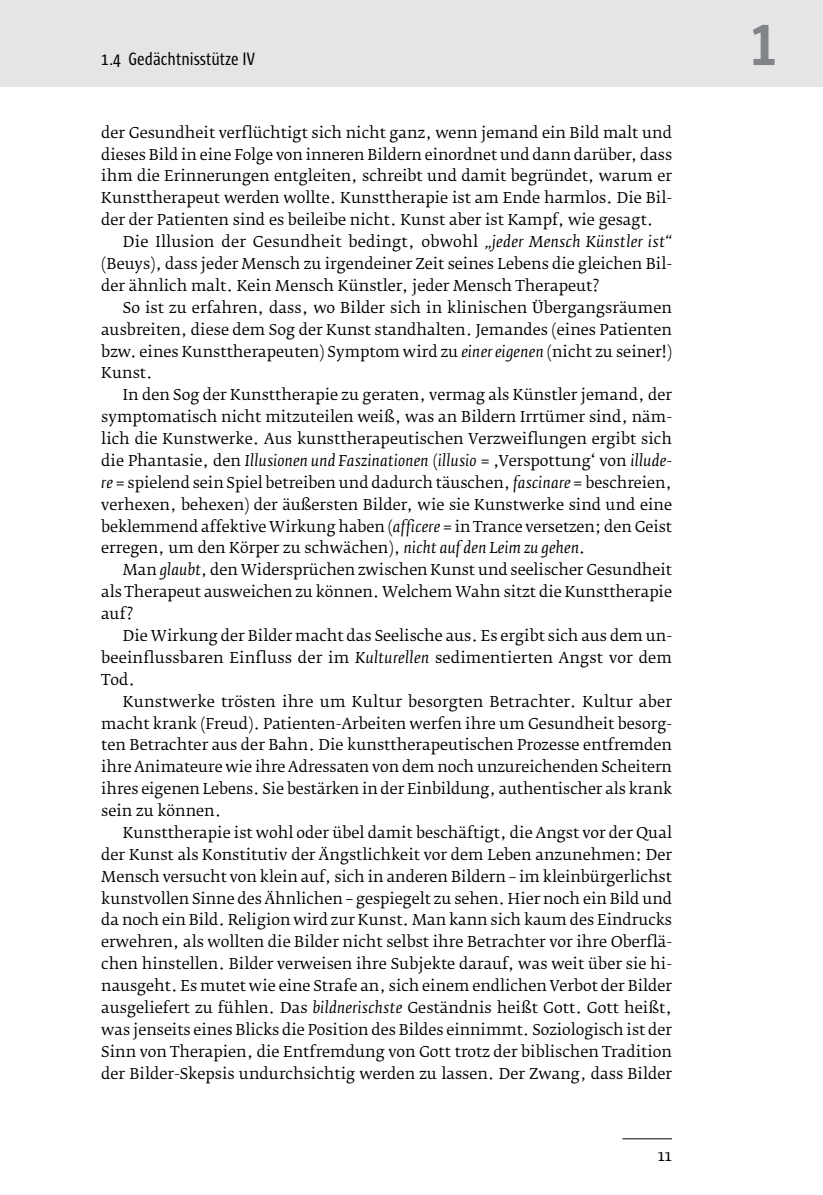
<style>
.page{position:relative;width:823px;height:1195px;background:#fff}
.page>*{position:absolute;margin:0;border:0;box-sizing:border-box;transform-origin:0 0}
.t1{font:800 59.5px "Sun Cd";color:#818488}
.t2{font:18.38px "Sun Cd";color:#000}
.t3{font:15.75px "Fedra Serif B Pro";color:#000}
.t4{font:14.88px/21.9px "Fedra Serif B Pro";color:#000;text-align:justify}
.s1{font-style:italic}
</style>
<div class="page">
<hr style="left:0;top:0;width:2px;height:86px;background:#e5e5e6">
<hr style="left:622px;top:1138px;width:50px;height:1px;background:#000">
<div style="left:2px;top:0;width:821px;height:86px;background:#e5e5e6"></div>
<p class="t2" style="left:101px;top:52px;width:155px">1.4 Gedächtnisstütze IV</p>
<p class="t4" style="left:101px;top:122px;width:572px">der Gesundheit verflüchtigt sich nicht ganz, wenn jemand ein Bild malt und dieses Bild in eine Folge von inneren Bildern einordnet und dann darüber, dass ihm die Erinnerungen entgleiten, schreibt und damit begründet, warum er Kunsttherapeut werden wollte. Kunsttherapie ist am Ende harmlos. Die Bil&shy;der der Patienten sind es beileibe nicht. Kunst aber ist Kampf, wie gesagt.</p>
<p class="t4" style="left:101px;top:232px;width:572px;text-indent:21px">Die Illusion der Gesundheit bedingt, obwohl <span class="s1">„jeder Mensch Künstler ist“ </span>(Beuys), dass jeder Mensch zu irgendeiner Zeit seines Lebens die gleichen Bil&shy;der ähnlich malt. Kein Mensch Künstler, jeder Mensch Therapeut?</p>
<p class="t4" style="left:101px;top:297px;width:572px;text-indent:21px">So ist zu erfahren, dass, wo Bilder sich in klinischen Übergangsräumen ausbreiten, diese dem Sog der Kunst standhalten. Jemandes (eines Patienten bzw. eines Kunsttherapeuten) Symptom wird zu <span class="s1">einer eigenen</span> (nicht zu seiner!)<br>Kunst.</p>
<p class="t4" style="left:101px;top:385px;width:572px;text-indent:21px">In den Sog der Kunsttherapie zu geraten, vermag als Künstler jemand, der symptomatisch nicht mitzuteilen weiß, was an Bildern Irrtümer sind, näm&shy;lich die Kunstwerke. Aus kunsttherapeutischen Verzweiflungen ergibt sich die Phantasie, den <span class="s1">Illusionen und Faszinationen</span> (<span class="s1">illusio</span> = ‚Verspottung‘ von <span class="s1">illude&shy;re</span> = spielend sein Spiel betreiben und dadurch täuschen, <span class="s1">fascinare</span> = beschreien, verhexen, behexen) der äußersten Bilder, wie sie Kunstwerke sind und eine beklemmend affektive Wirkung haben (<span class="s1">afficere</span> = in Trance versetzen; den Geist erregen, um den Körper zu schwächen), <span class="s1">nicht auf den Leim zu gehen</span>.</p>
<p class="t4" style="left:101px;top:560px;width:572px;text-indent:21px">Man <span class="s1">glaubt</span>, den Widersprüchen zwischen Kunst und seelischer Gesundheit als Therapeut ausweichen zu können. Welchem Wahn sitzt die Kunsttherapie auf?</p>
<p class="t4" style="left:101px;top:625px;width:572px;text-indent:21px">Die Wirkung der Bilder macht das Seelische aus. Es ergibt sich aus dem un&shy;beeinflussbaren Einfluss der im <span class="s1">Kulturellen</span> sedimentierten Angst vor dem Tod.</p>
<p class="t4" style="left:101px;top:691px;width:572px;text-indent:21px">Kunstwerke trösten ihre um Kultur besorgten Betrachter. Kultur aber macht krank (Freud). Patienten-Arbeiten werfen ihre um Gesundheit besorg&shy;ten Betrachter aus der Bahn. Die kunsttherapeutischen Prozesse entfremden ihre Animateure wie ihre Adressaten von dem noch unzureichenden Scheitern ihres eigenen Lebens. Sie bestärken in der Einbildung, authentischer als krank sein zu können.</p>
<p class="t4" style="left:101px;top:822px;width:572px;text-indent:21px">Kunsttherapie ist wohl oder übel damit beschäftigt, die Angst vor der Qual der Kunst als Konstitutiv der Ängstlichkeit vor dem Leben anzunehmen: Der Mensch versucht von klein auf, sich in anderen Bildern – im kleinbürgerlichst kunstvollen Sinne des Ähnlichen – gespiegelt zu sehen. Hier noch ein Bild und da noch ein Bild. Religion wird zur Kunst. Man kann sich kaum des Eindrucks erwehren, als wollten die Bilder nicht selbst ihre Betrachter vor ihre Oberflä&shy;chen hinstellen. Bilder verweisen ihre Subjekte darauf, was weit über sie hi&shy;nausgeht. Es mutet wie eine Strafe an, sich einem endlichen Verbot der Bilder ausgeliefert zu fühlen. Das <span class="s1">bildnerischste</span> Geständnis heißt Gott. Gott heißt, was jenseits eines Blicks die Position des Bildes einnimmt. Soziologisch ist der Sinn von Therapien, die Entfremdung von Gott trotz der biblischen Tradition der Bilder-Skepsis undurchsichtig werden zu lassen. Der Zwang, dass Bilder</p>
<p class="t3" style="left:657px;top:1148px;width:16px">11</p>
<h1 class="t1" style="left:751px;top:14px;width:26px">1</h1>
</div>
